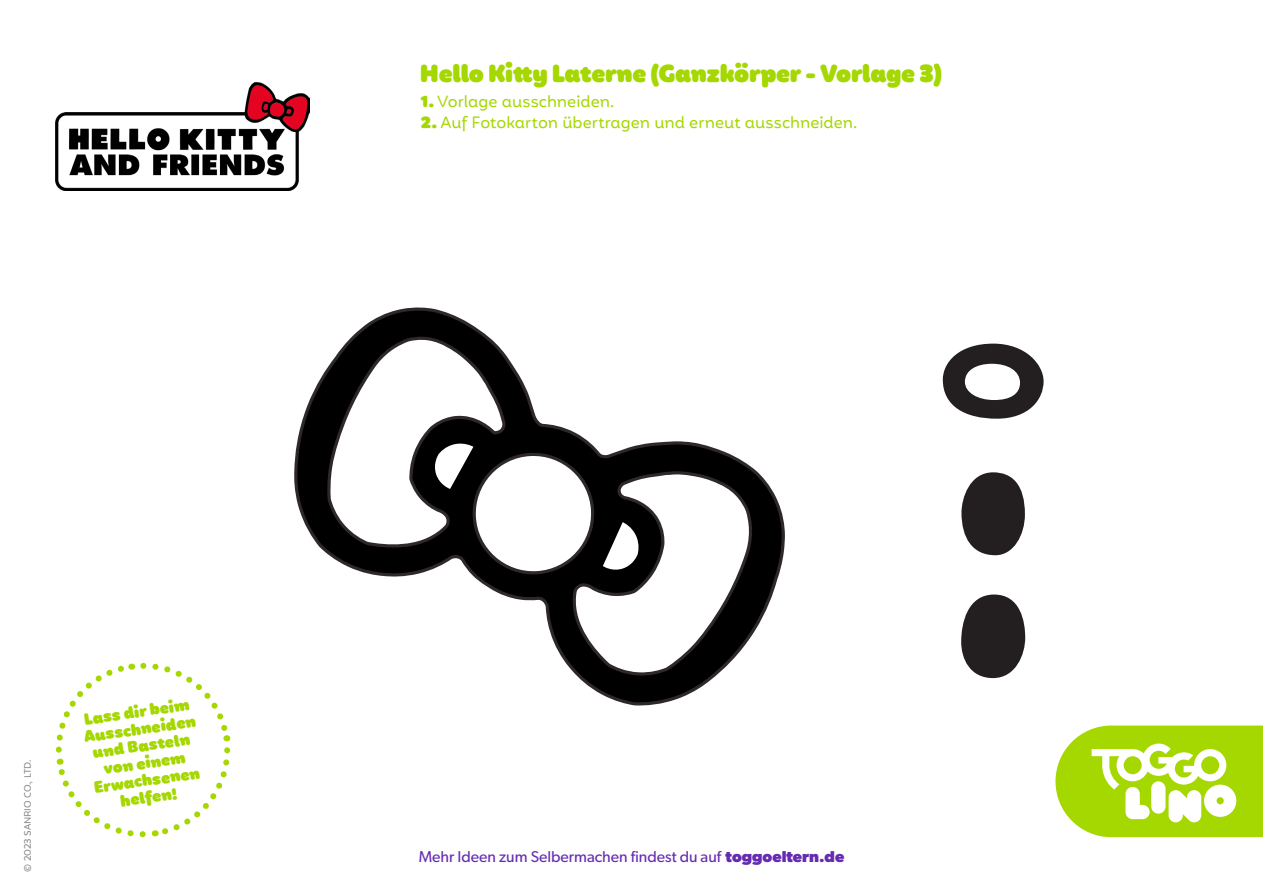
<style>
.page{position:relative;width:1263px;height:893px;background:#fff}
.page>*{position:absolute;margin:0;border:0;box-sizing:border-box;transform-origin:0 0}
.beschreibung_02{font:800 24px "Mohr Rounded Alt";letter-spacing:-.015em;color:#a5d700}
.beschreibung_02-2{font:15.75px "Mohr Rounded Alt";color:#a5d700}
.t1{font:800 15.75px/17.2px "Mohr Rounded Alt";color:#a5d700;text-align:center}
.t2{font:15.75px "Gibson";color:#652cb3}
.t3{font:9px "Mohr Rounded Alt";color:#808080}
.s1{font-weight:800}
.s2{font-weight:700}
</style>
<div class="page">
<img style="left:56px;top:82px;width:253px;height:108px">
<svg style="left:961px;top:594px;width:64px;height:84px"></svg>
<svg style="left:961px;top:472px;width:64px;height:83px"></svg>
<svg style="left:943px;top:344px;width:100px;height:75px"></svg>
<svg style="left:294px;top:307px;width:491px;height:399px"></svg>
<svg style="left:325px;top:334px;width:429px;height:342px"></svg>
<svg style="left:55px;top:662px;width:176px;height:176px"></svg>
<svg style="left:1055px;top:725px;width:208px;height:112px"></svg>
<p class="beschreibung_02" style="left:420px;top:59px;width:524px">Hello Kitty Laterne (Ganzkörper - Vorlage 3)</p>
<p class="beschreibung_02-2" style="left:421px;top:93px;width:195px"><span class="s1">1.</span> Vorlage ausschneiden.</p>
<p class="beschreibung_02-2" style="left:421px;top:114px;width:438px"><span class="s1">2.</span> Auf Fotokarton übertragen und erneut ausschneiden.</p>
<p class="t3" style="left:23px;top:872px;width:114px;rotate:-90deg">© 2023 SANRIO CO., LTD.</p>
<p class="t1" style="left:80px;top:711px;width:114px;rotate:-8deg">Lass dir beim<br>Ausschneiden und Basteln von einem<br>Erwachsenen helfen!</p>
<p class="t2" style="left:419px;top:847px;width:427px">Mehr Ideen zum Selbermachen findest du auf <span class="s2">toggoeltern.de</span></p>
</div>
